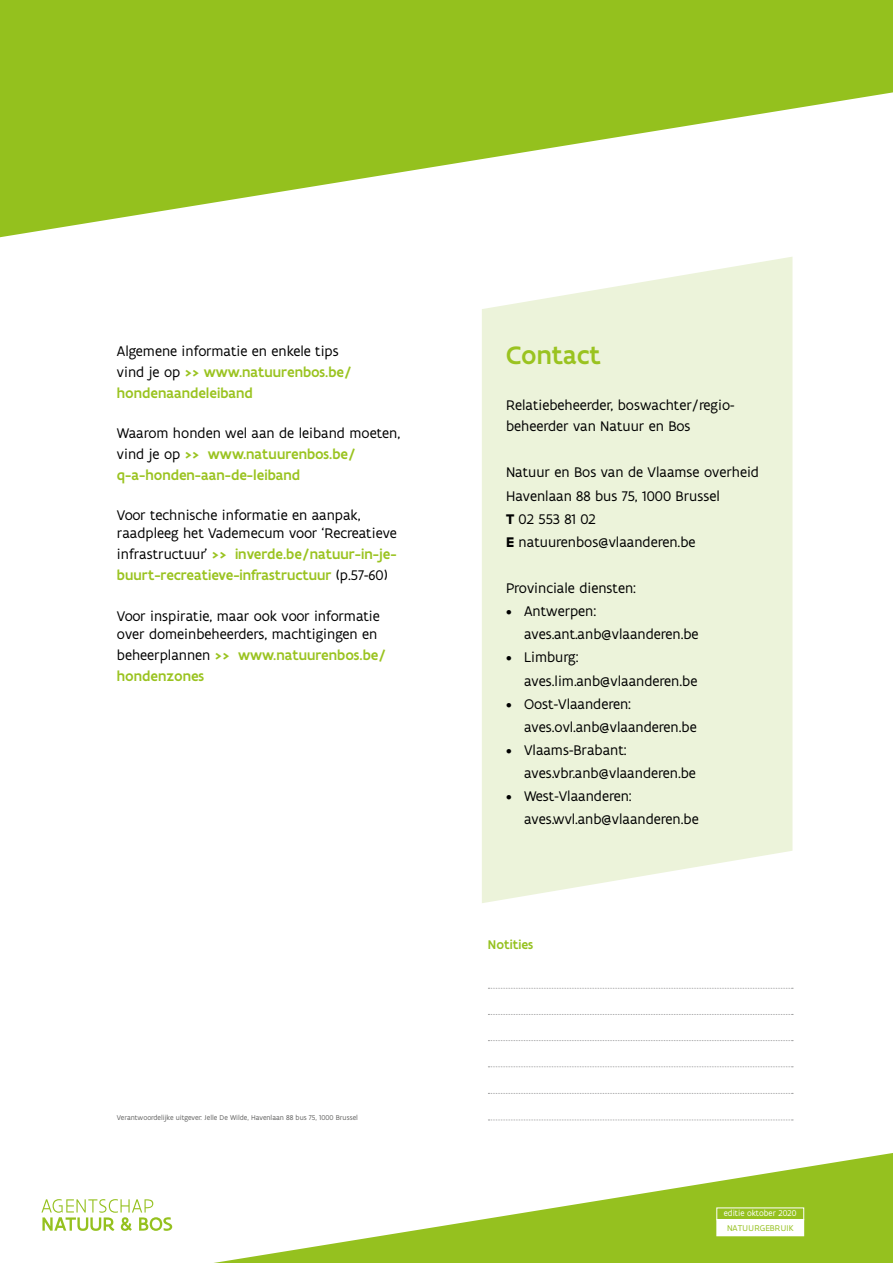
<style>
.page{position:relative;width:893px;height:1263px;background:#fff}
.page>*{position:absolute;margin:0;border:0;box-sizing:border-box;transform-origin:0 0}
.t1{font:500 27px "Flanders Art Sans";color:#9ac320}
.t2{font:15px/23.1px "Flanders Art Sans";color:#000}
.t3{font:500 15px/21px "Flanders Art Sans";color:#9ac320}
.t4{font:500 13.5px "Flanders Art Sans";color:#95c11f}
.t5{font:9px "Flanders Art Sans";color:#fff}
.t6{font:9px "Flanders Art Sans";letter-spacing:.005em;color:#95c11f}
.t7{font:7.5px "Flanders Art Sans";color:#626261}
.s1{font-weight:400;color:#000}
.s2{font-weight:700}
</style>
<div class="page">
<svg style="left:482px;top:257px;width:310px;height:646px;background:#edf3dc"></svg>
<svg style="left:214px;top:1153px;width:679px;height:110px"></svg>
<svg style="left:41px;top:1199px;width:131px;height:32px"></svg>
<svg style="left:488px;top:988px;width:305px;height:1px"></svg>
<svg style="left:488px;top:1014px;width:305px;height:1px"></svg>
<svg style="left:488px;top:1040px;width:305px;height:1px"></svg>
<svg style="left:488px;top:1066px;width:305px;height:1px"></svg>
<div style="left:717px;top:1220px;width:87px;height:16px;background:#fff"></div>
<svg style="left:488px;top:1093px;width:305px;height:1px"></svg>
<svg style="left:0;top:0;width:893px;height:237px;fill:#94c11e"></svg>
<svg style="left:488px;top:1119px;width:305px;height:1px"></svg>
<div style="left:716px;top:1207px;width:88px;height:13px;border:1px solid #fff"></div>
<p class="t3" style="left:117px;top:341px;width:236px"><span class="s1">Algemene informatie en enkele tips vind je op</span> &gt;&gt; www.natuurenbos.be/ hondenaandeleiband</p>
<p class="t3" style="left:117px;top:423px;width:285px"><span class="s1">Waarom honden wel aan de leiband moeten, vind je op</span> &gt;&gt; www.natuurenbos.be/ q-a-honden-aan-de-leiband</p>
<p class="t2" style="left:117px;top:507px;width:281px;line-height:18px">Voor technische informatie en aanpak, raadpleeg het Vademecum voor ‘Recreatieve</p>
<p class="t3" style="left:117px;top:544px;width:280px"><span class="s1">infrastructuur’</span> &gt;&gt; inverde.be/natuur-in-je&shy;buurt-recreatieve-infrastructuur <span class="s1">(p.57-60)</span></p>
<p class="t2" style="left:117px;top:607px;width:264px;line-height:18px">Voor inspiratie, maar ook voor informatie over domeinbeheerders, machtigingen en</p>
<p class="t3" style="left:117px;top:644px;width:271px"><span class="s1">beheerplannen</span> &gt;&gt; www.natuurenbos.be/ hondenzones</p>
<p class="t7" style="left:117px;top:1112px;width:243px">Verantwoordelijke uitgever: Jelle De Wilde, Havenlaan 88 bus 75, 1000 Brussel</p>
<h1 class="t1" style="left:506px;top:338px;width:96px">Contact</h1>
<p class="t2" style="left:506px;top:395px;width:229px;line-height:21px">Relatiebeheerder, boswachter/regio&shy;beheerder van Natuur en Bos</p>
<p class="t2" style="left:506px;top:461px;width:255px">Natuur en Bos van de Vlaamse overheid<br>Havenlaan 88 bus 75, 1000 Brussel<br><span class="s2">T</span> 02 553 81 02<br><span class="s2">E</span> natuurenbos@vlaanderen.be</p>
<p class="t2" style="left:506px;top:577px;width:132px">Provinciale diensten:</p>
<p class="t2" style="left:524px;top:600px;width:176px;text-indent:-18px">• Antwerpen: aves.ant.anb@vlaanderen.be</p>
<p class="t2" style="left:524px;top:646px;width:175px;text-indent:-18px">• Limburg: aves.lim.anb@vlaanderen.be</p>
<p class="t2" style="left:524px;top:692px;width:174px;text-indent:-18px">• Oost-Vlaanderen: aves.ovl.anb@vlaanderen.be</p>
<p class="t2" style="left:524px;top:739px;width:173px;text-indent:-18px">• Vlaams-Brabant: aves.vbr.anb@vlaanderen.be</p>
<p class="t2" style="left:524px;top:785px;width:176px;text-indent:-18px">• West-Vlaanderen: aves.wvl.anb@vlaanderen.be</p>
<p class="t4" style="left:488px;top:936px;width:47px">Notities</p>
<p class="t5" style="left:724px;top:1208px;width:74px">editie oktober 2020</p>
<p class="t6" style="left:727px;top:1223px;width:68px">NATUURGEBRUIK</p>
</div>
